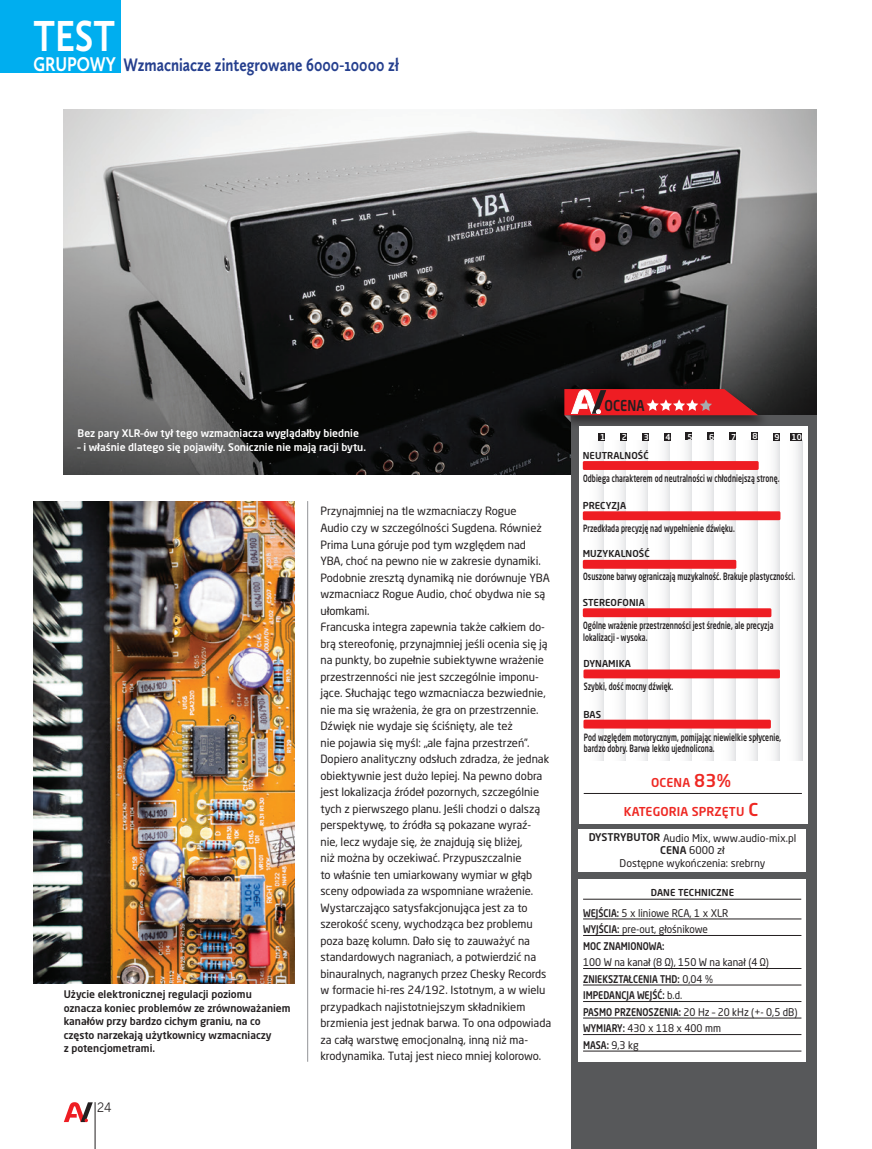
<style>
.page{position:relative;width:872px;height:1149px;background:#fff}
.page>*{position:absolute;margin:0;border:0;box-sizing:border-box;transform-origin:0 0}
.Belka_gorna{font:700 45px "Calluna Sans";color:#fff;scale:.8 1}
.Belka_gorna-2{font:700 18.75px "Calluna Sans";color:#253f8e;scale:.8 1}
.Tabelka-dane_tech{font:500 14.85px "Neo Sans Pro";color:#231f20;scale:.85 1}
.t1{font:12.9px "Benton Sans P";color:#231f20;scale:.93 1}
.t2{font:500 12.15px "Neo Sans Pro";letter-spacing:.01em;color:#ee2823}
.TXT{font:11.25px/16.5px "Neo Sans Pro";letter-spacing:-.005em;color:#231f20}
.Tabelka-dane_tech-2{font:10.5px/16.5px "Neo Sans Pro";color:#231f20;scale:.95 1}
.DYSTRYBUTOR{font:10.5px "Neo Sans Pro";color:#231f20}
.Tabelka-dane_tech-3{font:500 10.5px "Neo Sans Pro";color:#231f20;scale:.85 1}
.PODPIS{font:500 10.35px/13.5px "Neo Sans Pro";color:#231f20}
.PODPIS-2{font:500 10.35px "Neo Sans Pro";color:#fff}
.OCENA{font:500 9.9px/11.9px "Neo Sans Pro";letter-spacing:.01em;color:#231f20;scale:.7 1}
.t3{font:500 9.45px "Neo Sans Pro";letter-spacing:.01em;color:#231f20}
.t4{font:500 8.1px "Neo Sans Pro";color:#fff}
.s1{font-size:20.7px;color:#fff}
.s2{font-size:17.55px}
.s3{font-weight:500}
.s4{font-weight:400}
</style>
<div class="page">
<svg style="left:64px;top:1102px;width:29px;height:19px"></svg>
<hr style="left:95px;top:1101px;width:1px;height:47px;background:#231f20">
<svg style="left:0;top:72px;width:158px;height:67px"></svg>
<div style="left:0;top:0;width:121px;height:72px;background:#00aeef"></div>
<img style="left:64px;top:110px;width:752px;height:364px">
<img style="left:34px;top:501px;width:261px;height:481px">
<hr style="left:307px;top:501px;width:1px;height:560px;background:#939598">
<div style="left:571px;top:415px;width:245px;height:733px;background:#57585a"></div>
<div style="left:578px;top:878px;width:228px;height:182px;background:#fff"></div>
<hr style="left:583px;top:918px;width:218px;height:1px;background:#231f20">
<hr style="left:583px;top:934px;width:218px;height:1px;background:#231f20">
<hr style="left:583px;top:967px;width:218px;height:1px;background:#231f20">
<hr style="left:583px;top:984px;width:218px;height:1px;background:#231f20">
<hr style="left:583px;top:1000px;width:218px;height:1px;background:#231f20">
<hr style="left:583px;top:1017px;width:218px;height:1px;background:#231f20">
<hr style="left:583px;top:1033px;width:218px;height:1px;background:#231f20">
<hr style="left:583px;top:1050px;width:218px;height:1px;background:#231f20">
<hr style="left:583px;top:898px;width:218px;height:1px;background:#231f20">
<div style="left:578px;top:828px;width:228px;height:43px;background:#fff"></div>
<div style="left:562px;top:386px;width:208px;height:43px;background:#231f20;opacity:.75"></div>
<div style="left:579px;top:426px;width:228px;height:397px;background:#fff"></div>
<div style="left:583px;top:440px;width:22px;height:320px;background:linear-gradient(to right,#fff,#ebe9eb)"></div>
<div style="left:605px;top:440px;width:22px;height:320px;background:linear-gradient(to right,#fff,#eceaeb)"></div>
<div style="left:627px;top:440px;width:22px;height:320px;background:linear-gradient(to right,#fff,#ebe9eb)"></div>
<svg style="left:648px;top:440px;width:22px;height:320px"></svg>
<div style="left:670px;top:440px;width:22px;height:320px;background:linear-gradient(to right,#fff,#eeeced)"></div>
<div style="left:692px;top:440px;width:22px;height:320px;background:linear-gradient(to right,#fff,#eeeced)"></div>
<div style="left:714px;top:440px;width:22px;height:320px;background:linear-gradient(to right,#fff,#eeebec)"></div>
<div style="left:736px;top:440px;width:22px;height:320px;background:linear-gradient(to right,#fff,#eeedee)"></div>
<div style="left:758px;top:440px;width:22px;height:320px;background:linear-gradient(to right,#fff,#eeedee)"></div>
<div style="left:780px;top:440px;width:22px;height:320px;background:linear-gradient(to right,#fff,#edeeee)"></div>
<div style="left:583px;top:461px;width:175px;height:9px;background:#ee1d23;border-radius:2px"></div>
<div style="left:583px;top:511px;width:197px;height:9px;background:#ee1d23;border-radius:2px"></div>
<div style="left:583px;top:559px;width:153px;height:9px;background:#ee1d23;border-radius:2px"></div>
<div style="left:583px;top:608px;width:188px;height:9px;background:#ee1d23;border-radius:2px"></div>
<div style="left:583px;top:669px;width:197px;height:9px;background:#ee1d23;border-radius:2px"></div>
<div style="left:583px;top:719px;width:188px;height:9px;background:#ee1d23;border-radius:2px"></div>
<hr style="left:584px;top:792px;width:218px;height:1px;background:#231f20">
<div style="left:598px;top:432px;width:7px;height:8px;background:#231f20"></div>
<div style="left:620px;top:432px;width:6px;height:8px;background:#231f20"></div>
<div style="left:641px;top:433px;width:7px;height:7px;background:#231f20"></div>
<div style="left:663px;top:432px;width:7px;height:8px;background:#231f20"></div>
<div style="left:685px;top:432px;width:7px;height:8px;background:#231f20"></div>
<div style="left:707px;top:432px;width:7px;height:8px;background:#231f20"></div>
<div style="left:729px;top:432px;width:7px;height:8px;background:#231f20"></div>
<div style="left:750px;top:432px;width:7px;height:8px;background:#231f20"></div>
<div style="left:772px;top:432px;width:7px;height:8px;background:#231f20"></div>
<svg style="left:564px;top:389px;width:194px;height:33px;background:#b8393d"></svg>
<div style="left:790px;top:432px;width:12px;height:8px;background:#231f20"></div>
<p class="Belka_gorna" style="left:33px;top:8px;width:104px">TEST</p>
<p class="Belka_gorna-2" style="left:33px;top:53px;width:458px"><span class="s1">GRUPOWY</span> Wzmacniacze zintegrowane 6000-10000 zł</p>
<p class="PODPIS-2" style="left:78px;top:427px;width:283px">Bez pary XLR–ów tył tego wzmacniacza wyglądałby biednie</p>
<p class="PODPIS-2" style="left:78px;top:440px;width:290px">– i właśnie dlatego się pojawiły. Sonicznie nie mają racji bytu.</p>
<p class="PODPIS" style="left:64px;top:987px;width:228px">Użycie elektronicznej regulacji poziomu oznacza koniec problemów ze zrównoważaniem kanałów przy bardzo cichym graniu, na co często narzekają użytkownicy wzmacniaczy<br>z potencjometrami.</p>
<p class="t1" style="left:97px;top:1098px;width:17px">24</p>
<p class="TXT" style="left:320px;top:503px;width:231px">Przynajmniej na tle wzmacniaczy Rogue<br>Audio czy w szczególności Sugdena. Również Prima Luna góruje pod tym względem nad YBA, choć na pewno nie w zakresie dynamiki.<br>Podobnie zresztą dynamiką nie dorównuje YBA wzmacniacz Rogue Audio, choć obydwa nie są ułomkami.</p>
<p class="TXT" style="left:320px;top:618px;width:232px">Francuska integra zapewnia także całkiem do&shy;brą stereofonię, przynajmniej jeśli ocenia się ją na punkty, bo zupełnie subiektywne wrażenie przestrzenności nie jest szczególnie imponu&shy;jące. Słuchając tego wzmacniacza bezwiednie, nie ma się wrażenia, że gra on przestrzennie.<br>Dźwięk nie wydaje się ściśnięty, ale też<br>nie pojawia się myśl: „ale fajna przestrzeń”.<br>Dopiero analityczny odsłuch zdradza, że jednak obiektywnie jest dużo lepiej. Na pewno dobra jest lokalizacja źródeł pozornych, szczególnie tych z pierwszego planu. Jeśli chodzi o dalszą perspektywę, to źródła są pokazane wyraź&shy;nie, lecz wydaje się, że znajdują się bliżej,<br>niż można by oczekiwać. Przypuszczalnie<br>to właśnie ten umiarkowany wymiar w głąb sceny odpowiada za wspomniane wrażenie.<br>Wystarczająco satysfakcjonująca jest za to szerokość sceny, wychodząca bez problemu poza bazę kolumn. Dało się to zauważyć na standardowych nagraniach, a potwierdzić na binauralnych, nagranych przez Chesky Records w formacie hi-res 24/192. Istotnym, a w wielu przypadkach najistotniejszym składnikiem brzmienia jest jednak barwa. To ona odpowiada za całą warstwę emocjonalną, inną niż ma&shy;krodynamika. Tutaj jest nieco mniej kolorowo.</p>
<p class="Tabelka-dane_tech" style="left:604px;top:396px;width:49px">OCENA</p>
<p class="t3" style="left:582px;top:449px;width:67px">NEUTRALNOŚĆ</p>
<p class="OCENA" style="left:583px;top:472px;width:282px">Odbiega charakterem od neutralności w chłodniejszą stronę.</p>
<p class="t3" style="left:582px;top:499px;width:45px">PRECYZJA</p>
<p class="OCENA" style="left:583px;top:522px;width:218px">Przedkłada precyzję nad wypełnienie dźwięku.</p>
<p class="t3" style="left:582px;top:547px;width:69px">MUZYKALNOŚĆ</p>
<p class="OCENA" style="left:583px;top:570px;width:304px">Osuszone barwy ograniczają muzykalność. Brakuje plastyczności.</p>
<p class="t3" style="left:582px;top:596px;width:64px">STEREOFONIA</p>
<p class="OCENA" style="left:583px;top:619px;width:273px">Ogólne wrażenie przestrzenności jest średnie, ale precyzja lokalizacji – wysoka.</p>
<p class="t3" style="left:583px;top:657px;width:49px">DYNAMIKA</p>
<p class="OCENA" style="left:584px;top:680px;width:130px">Szybki, dość mocny dźwięk.</p>
<p class="t3" style="left:583px;top:707px;width:19px">BAS</p>
<p class="OCENA" style="left:584px;top:730px;width:284px">Pod względem motorycznym, pomijając niewielkie spłycenie, bardzo dobry. Barwa lekko ujednolicona.</p>
<p class="t2" style="left:651px;top:775px;width:81px">OCENA <span class="s2">83%</span></p>
<p class="t2" style="left:623px;top:804px;width:136px">KATEGORIA SPRZĘTU <span class="s2">C</span></p>
<p class="t4" style="left:600px;top:431px;width:7px">1</p>
<p class="t4" style="left:622px;top:431px;width:7px">2</p>
<p class="t4" style="left:644px;top:432px;width:7px">3</p>
<p class="t4" style="left:665px;top:431px;width:7px">4</p>
<p class="t4" style="left:687px;top:431px;width:7px">5</p>
<p class="t4" style="left:709px;top:431px;width:7px">6</p>
<p class="t4" style="left:731px;top:431px;width:7px">7</p>
<p class="t4" style="left:752px;top:431px;width:7px">8</p>
<p class="t4" style="left:774px;top:431px;width:7px">9</p>
<p class="t4" style="left:791px;top:432px;width:12px">10</p>
<p class="DYSTRYBUTOR" style="left:588px;top:831px;width:209px"><span class="s3">DYSTRYBUTOR</span> Audio Mix, www.audio-mix.pl</p>
<p class="DYSTRYBUTOR" style="left:660px;top:843px;width:66px"><span class="s3">CENA</span> 6000 zł</p>
<p class="DYSTRYBUTOR" style="left:619px;top:856px;width:147px">Dostępne wykończenia: srebrny</p>
<p class="t3" style="left:651px;top:886px;width:85px">DANE TECHNICZNE</p>
<p class="Tabelka-dane_tech-2" style="left:583px;top:904px;width:154px"><span class="s3">WEJŚCIA:</span> 5 x liniowe RCA, 1 x XLR</p>
<p class="Tabelka-dane_tech-2" style="left:583px;top:920px;width:133px"><span class="s3">WYJŚCIA:</span> pre-out, głośnikowe</p>
<p class="Tabelka-dane_tech-2" style="left:583px;top:937px;width:197px"><span class="s3">MOC ZNAMIONOWA:<br></span>100 W na kanał (8 Ω), 150 W na kanał (4 Ω)</p>
<p class="Tabelka-dane_tech-3" style="left:583px;top:971px;width:154px">ZNIEKSZTAŁCENIA THD: <span class="s4">0,04 %</span></p>
<p class="Tabelka-dane_tech-3" style="left:583px;top:988px;width:118px">IMPEDANCJA WEJŚĆ: <span class="s4">b.d.</span></p>
<p class="Tabelka-dane_tech-2" style="left:583px;top:1003px;width:227px"><span class="s3">PASMO PRZENOSZENIA:</span> 20 Hz – 20 kHz (+- 0,5 dB)</p>
<p class="Tabelka-dane_tech-2" style="left:583px;top:1019px;width:147px"><span class="s3">WYMIARY:</span> 430 x 118 x 400 mm</p>
<p class="Tabelka-dane_tech-3" style="left:583px;top:1037px;width:67px">MASA: <span class="s4">9,3 kg</span></p>
</div>
